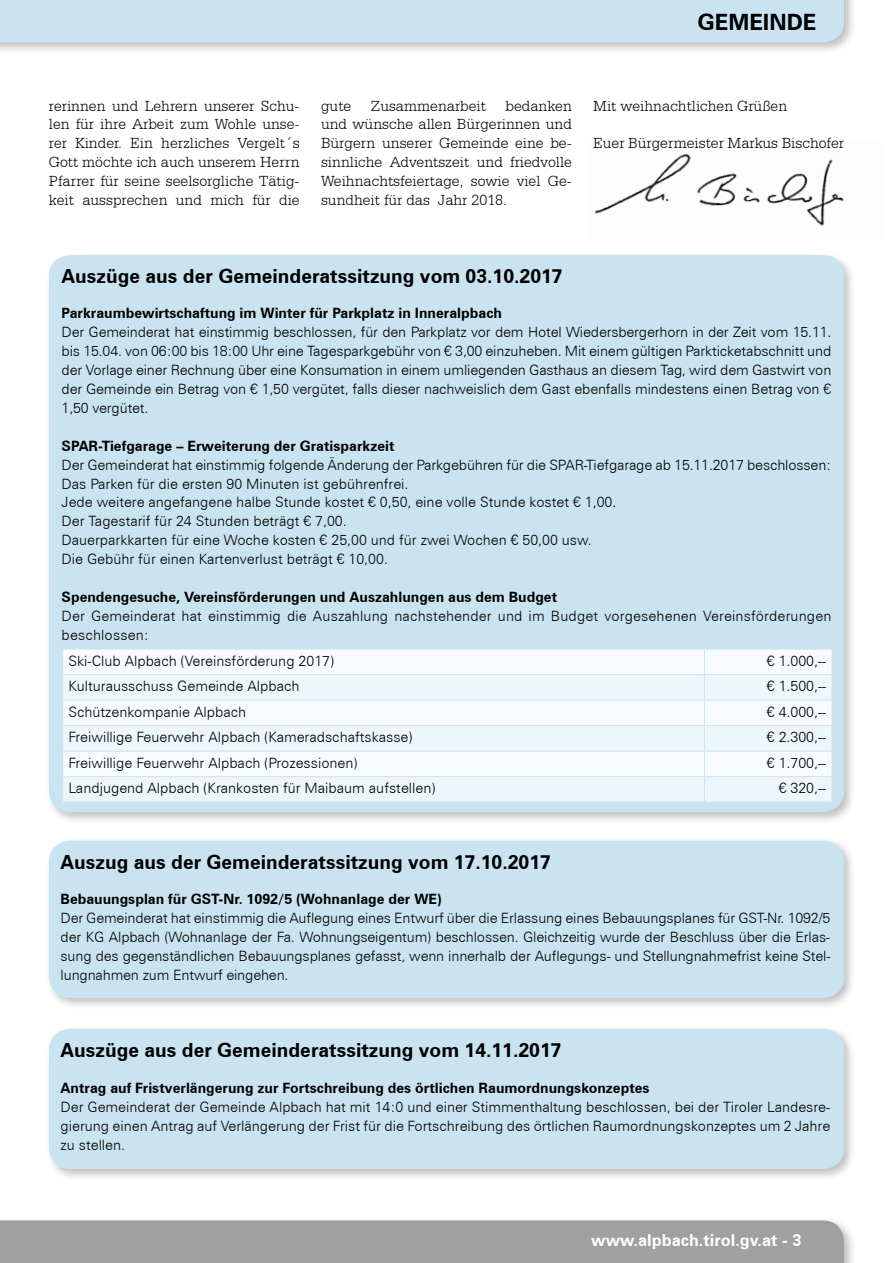
<style>
.page{position:relative;width:893px;height:1263px;background:#fff}
.page>*{position:absolute;margin:0;border:0;box-sizing:border-box;transform-origin:0 0}
.t1{font:700 22.5px "Zurich BT";color:#000}
.t2{font:700 19.5px "Zurich BT";color:#000}
.t3{font:700 16.5px "Zurich BT";color:#fff}
.t4{font:300 15.75px/18.9px "Serifa BT";color:#000;text-align:justify}
.t5{font:300 14.25px/18.9px "Zurich BT";color:#000;text-align:justify}
.t6{font:700 14.25px "Zurich BT";color:#000}
</style>
<div class="page">
<div style="left:0;top:1216px;width:857px;height:47px;background:#000;opacity:.25"></div>
<div style="left:0;top:1220px;width:844px;height:43px;background:#a1a0a0"></div>
<img style="left:595px;top:154px;width:249px;height:72px">
<div style="left:0;top:0;width:857px;height:55px;background:#000;opacity:.25"></div>
<div style="left:0;top:0;width:844px;height:43px;background:#c9e4f0"></div>
<div style="left:45px;top:251px;width:812px;height:573px;background:#000;opacity:.25"></div>
<div style="left:49px;top:255px;width:795px;height:557px;background:#c9e4f0;border-radius:21px"></div>
<div style="left:63px;top:650px;width:769px;height:24px;background:#f8fbfd"></div>
<svg style="left:63px;top:675px;width:769px;height:127px;background:#f0f7fb"></svg>
<hr style="left:63px;top:700px;width:641px;height:1px;background:#c9e4f0">
<hr style="left:704px;top:700px;width:128px;height:1px;background:#c9e4f0">
<hr style="left:63px;top:725px;width:641px;height:1px;background:#c9e4f0">
<hr style="left:704px;top:725px;width:128px;height:1px;background:#c9e4f0">
<hr style="left:63px;top:751px;width:641px;height:1px;background:#c9e4f0">
<hr style="left:704px;top:751px;width:128px;height:1px;background:#c9e4f0">
<hr style="left:63px;top:776px;width:641px;height:1px;background:#c9e4f0">
<hr style="left:704px;top:776px;width:128px;height:1px;background:#c9e4f0">
<svg style="left:704px;top:650px;width:1px;height:152px"></svg>
<div style="left:45px;top:836px;width:812px;height:174px;background:#000;opacity:.25"></div>
<div style="left:49px;top:841px;width:795px;height:157px;background:#c9e4f0;border-radius:21px"></div>
<div style="left:45px;top:1025px;width:812px;height:156px;background:#000;opacity:.25"></div>
<div style="left:49px;top:1029px;width:795px;height:140px;background:#c9e4f0;border-radius:21px"></div>
<h1 class="t1" style="left:697px;top:8px;width:120px">GEMEINDE</h1>
<p class="t4" style="left:49px;top:96px;width:252px">rerinnen und Lehrern unserer Schu&shy;len für ihre Arbeit zum Wohle unse&shy;rer Kinder. Ein herzliches Vergelt´s Gott möchte ich auch unserem Herrn Pfarrer für seine seelsorgliche Tätig&shy;keit aussprechen und mich für die</p>
<p class="t4" style="left:321px;top:96px;width:252px">gute Zusammenarbeit bedanken und wünsche allen Bürgerinnen und Bürgern unserer Gemeinde eine be&shy;sinnliche Adventszeit und friedvolle Weihnachtsfeiertage, sowie viel Ge&shy;sundheit für das Jahr 2018.</p>
<p class="t4" style="left:593px;top:96px;width:196px">Mit weihnachtlichen Grüßen</p>
<p class="t4" style="left:593px;top:134px;width:252px">Euer Bürgermeister Markus Bischofer</p>
<h2 class="t2" style="left:62px;top:264px;width:502px">Auszüge aus der Gemeinderatssitzung vom 03.10.2017</h2>
<p class="t6" style="left:62px;top:305px;width:442px">Parkraumbewirtschaftung im Winter für Parkplatz in Inneralpbach</p>
<p class="t5" style="left:62px;top:323px;width:771px">Der Gemeinderat hat einstimmig beschlossen, für den Parkplatz vor dem Hotel Wiedersbergerhorn in der Zeit vom 15.11. bis 15.04. von 06:00 bis 18:00 Uhr eine Tagesparkgebühr von € 3,00 einzuheben. Mit einem gültigen Parkticketabschnitt und der Vorlage einer Rechnung über eine Konsumation in einem umliegenden Gasthaus an diesem Tag, wird dem Gastwirt von der Gemeinde ein Betrag von € 1,50 vergütet, falls dieser nachweislich dem Gast ebenfalls mindestens einen Betrag von € 1,50 vergütet.</p>
<p class="t6" style="left:62px;top:437px;width:335px">SPAR-Tiefgarage – Erweiterung der Gratisparkzeit</p>
<p class="t5" style="left:62px;top:455px;width:771px;text-align:left">Der Gemeinderat hat einstimmig folgende Änderung der Parkgebühren für die SPAR-Tiefgarage ab 15.11.2017 beschlossen:<br>Das Parken für die ersten 90 Minuten ist gebührenfrei.<br>Jede weitere angefangene halbe Stunde kostet € 0,50, eine volle Stunde kostet € 1,00.<br>Der Tagestarif für 24 Stunden beträgt € 7,00.<br>Dauerparkkarten für eine Woche kosten € 25,00 und für zwei Wochen € 50,00 usw.<br>Die Gebühr für einen Kartenverlust beträgt € 10,00.</p>
<p class="t6" style="left:62px;top:588px;width:497px">Spendengesuche, Vereinsförderungen und Auszahlungen aus dem Budget</p>
<p class="t5" style="left:62px;top:606px;width:771px">Der Gemeinderat hat einstimmig die Auszahlung nachstehender und im Budget vorgesehenen Vereinsförderungen beschlossen:</p>
<p class="t5" style="left:68px;top:651px;width:267px">Ski-Club Alpbach (Vereinsförderung 2017)</p>
<p class="t5" style="left:767px;top:651px;width:61px">€ 1.000,--</p>
<p class="t5" style="left:68px;top:677px;width:233px">Kulturausschuss Gemeinde Alpbach</p>
<p class="t5" style="left:767px;top:677px;width:61px">€ 1.500,--</p>
<p class="t5" style="left:68px;top:702px;width:179px">Schützenkompanie Alpbach</p>
<p class="t5" style="left:767px;top:702px;width:61px">€ 4.000,--</p>
<p class="t5" style="left:68px;top:728px;width:345px">Freiwillige Feuerwehr Alpbach (Kameradschaftskasse)</p>
<p class="t5" style="left:767px;top:728px;width:61px">€ 2.300,--</p>
<p class="t5" style="left:68px;top:753px;width:290px">Freiwillige Feuerwehr Alpbach (Prozessionen)</p>
<p class="t5" style="left:767px;top:753px;width:61px">€ 1.700,--</p>
<p class="t5" style="left:68px;top:779px;width:368px">Landjugend Alpbach (Krankosten für Maibaum aufstellen)</p>
<p class="t5" style="left:779px;top:779px;width:49px">€ 320,--</p>
<h2 class="t2" style="left:61px;top:850px;width:492px">Auszug aus der Gemeinderatssitzung vom 17.10.2017</h2>
<p class="t6" style="left:61px;top:891px;width:383px">Bebauungsplan für GST-Nr. 1092/5 (Wohnanlage der WE)</p>
<p class="t5" style="left:61px;top:909px;width:771px">Der Gemeinderat hat einstimmig die Auflegung eines Entwurf über die Erlassung eines Bebauungsplanes für GST-Nr. 1092/5 der KG Alpbach (Wohnanlage der Fa. Wohnungseigentum) beschlossen. Gleichzeitig wurde der Beschluss über die Erlas&shy;sung des gegenständlichen Bebauungsplanes gefasst, wenn innerhalb der Auflegungs- und Stellungnahmefrist keine Stel&shy;lungnahmen zum Entwurf eingehen.</p>
<h2 class="t2" style="left:61px;top:1039px;width:502px">Auszüge aus der Gemeinderatssitzung vom 14.11.2017</h2>
<p class="t6" style="left:61px;top:1080px;width:591px">Antrag auf Fristverlängerung zur Fortschreibung des örtlichen Raumordnungskonzeptes</p>
<p class="t5" style="left:61px;top:1098px;width:771px">Der Gemeinderat der Gemeinde Alpbach hat mit 14:0 und einer Stimmenthaltung beschlossen, bei der Tiroler Landesre&shy;gierung einen Antrag auf Verlängerung der Frist für die Fortschreibung des örtlichen Raumordnungskonzeptes um 2 Jahre zu stellen.</p>
<p class="t3" style="left:591px;top:1230px;width:212px">www.alpbach.tirol.gv.at - 3</p>
</div>
